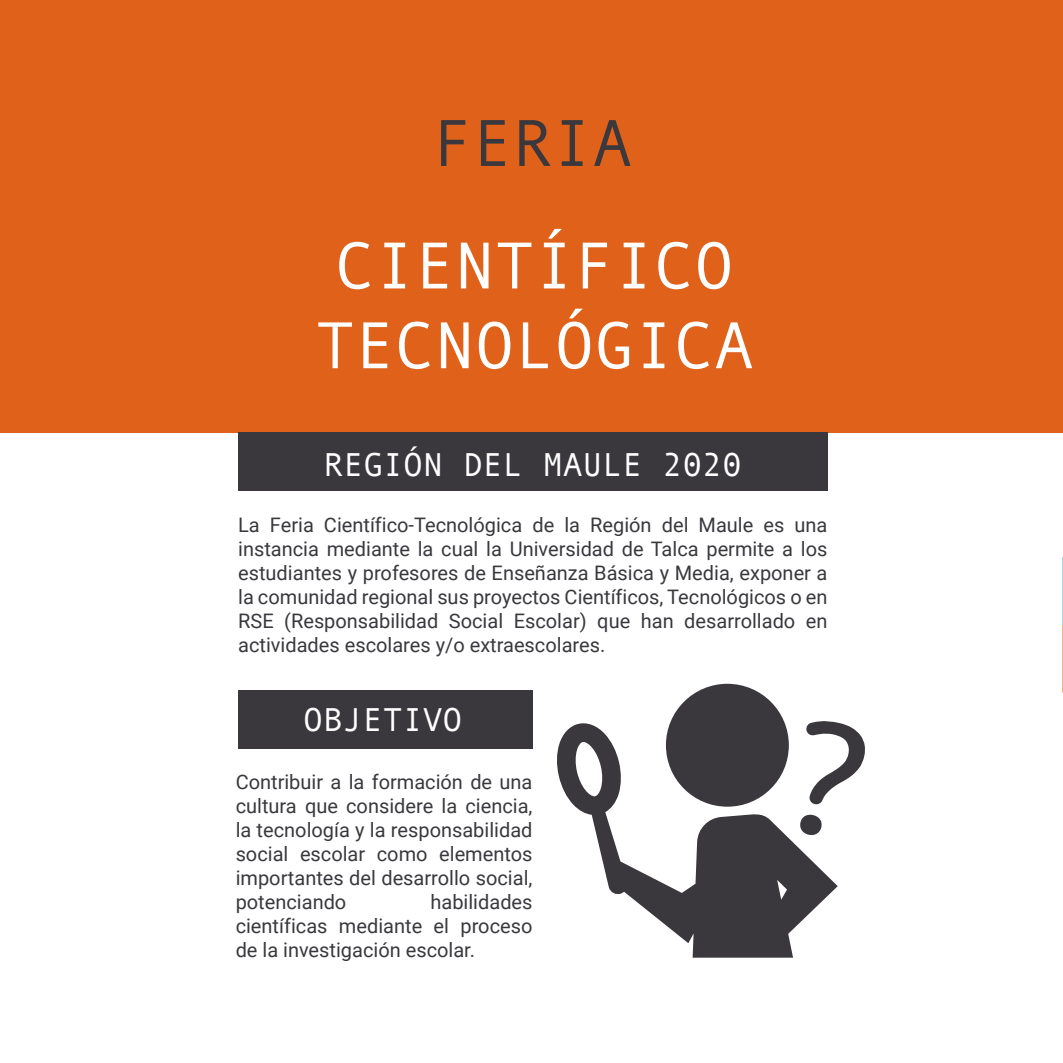
<style>
.page{position:relative;width:1063px;height:1063px;background:#fff}
.page>*{position:absolute;margin:0;border:0;box-sizing:border-box;transform-origin:0 0}
.t1{font:66.5px/79.8px "Andale Mono";color:#fff}
.t2{font:66.5px "Andale Mono";color:#3a383d}
.t3{font:33.25px "Andale Mono";color:#fff}
.t4{font:20px/24px "Roboto";color:#3a383d;text-align:justify}
</style>
<div class="page">
<svg style="left:1062px;top:355px;width:1px;height:338px"></svg>
<div style="left:0;top:0;width:1062px;height:432px;background:#df611a"></div>
<div style="left:238px;top:433px;width:589px;height:58px;background:#3a383d"></div>
<div style="left:238px;top:690px;width:294px;height:58px;background:#3a383d"></div>
<div style="left:666px;top:684px;width:123px;height:123px;background:#3a383d;border-radius:50%"></div>
<svg style="left:557px;top:722px;width:281px;height:236px"></svg>
<svg style="left:800px;top:814px;width:22px;height:21px"></svg>
<svg style="left:806px;top:721px;width:59px;height:84px"></svg>
<h1 class="t2" style="left:433px;top:100px;width:201px">FERIA</h1>
<h1 class="t1" style="left:315px;top:223px;width:440px">CIENTÍFICO<br>TECNOLÓGICA</h1>
<h2 class="t3" style="left:324px;top:443px;width:420px">REGIÓN DEL MAULE 2020</h2>
<p class="t4" style="left:238px;top:512px;width:591px">La Feria Científico-Tecnológica de la Región del Maule es una instancia mediante la cual la Universidad de Talca permite a los estudiantes y profesores de Enseñanza Básica y Media, exponer a la comunidad regional sus proyectos Científicos, Tecnológicos o en RSE (Responsabilidad Social Escolar) que han desarrollado en actividades escolares y/o extraescolares.</p>
<h2 class="t3" style="left:303px;top:698px;width:161px">OBJETIVO</h2>
<p class="t4" style="left:236px;top:769px;width:298px">Contribuir a la formación de una cultura que considere la ciencia, la tecnología y la responsabilidad social escolar como elementos importantes del desarrollo social, potenciando</p>
<p class="t4" style="left:236px;top:889px;width:298px;text-indent:195px">habilidades científicas mediante el proceso de la investigación escolar.</p>
</div>
